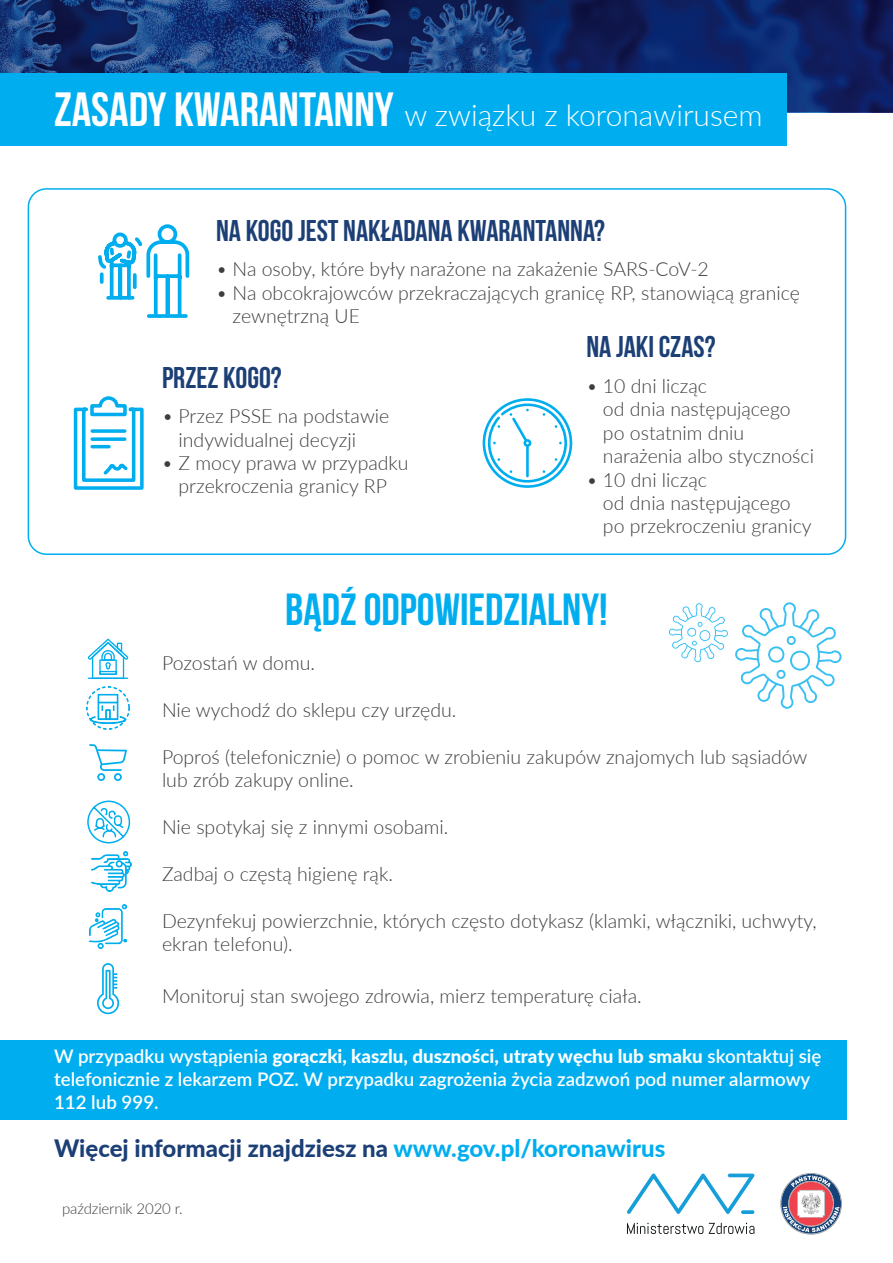
<style>
.page{position:relative;width:893px;height:1263px;background:#fff}
.page>*{position:absolute;margin:0;border:0;box-sizing:border-box;transform-origin:0 0}
.t1{font:45px "Bebas Neue";color:#00aeef}
.t2{font:30px "Bebas Neue";color:#1c3f76}
.t3{font:300 30px "Lato";color:#fff}
.t4{font:800 24px "Lato";color:#1c3f76}
.t5{font:300 19.5px/23.4px "Lato";color:#3e3e3f}
.t6{font:600 18.75px/22.5px "Lato";color:#fff}
.t7{font:300 15px "Lato";letter-spacing:-.01em;color:#3e3e3f}
.s1{font-family:"Bebas Neue";font-weight:400;font-size:48px}
.s2{font-weight:800}
.s3{color:#00aeef}
</style>
<div class="page">
<div style="left:0;top:1040px;width:846px;height:80px;background:#00aeef"></div>
<svg style="left:0;top:0;width:893px;height:112px;background:#152f6f"></svg>
<div style="left:0;top:73px;width:787px;height:73px;background:#00aeef"></div>
<svg style="left:98px;top:224px;width:92px;height:94px"></svg>
<svg style="left:73px;top:396px;width:71px;height:94px"></svg>
<div style="left:28px;top:188px;width:818px;height:367px;border:2px solid #00aeef;border-radius:18px"></div>
<img style="left:91px;top:852px;width:41px;height:40px">
<img style="left:89px;top:904px;width:38px;height:44px">
<img style="left:86px;top:687px;width:44px;height:43px">
<svg style="left:89px;top:744px;width:38px;height:37px"></svg>
<svg style="left:88px;top:638px;width:40px;height:41px"></svg>
<svg style="left:97px;top:963px;width:23px;height:52px"></svg>
<svg style="left:87px;top:800px;width:44px;height:44px"></svg>
<svg style="left:483px;top:398px;width:89px;height:90px"></svg>
<svg style="left:668px;top:602px;width:174px;height:107px"></svg>
<svg style="left:780px;top:1173px;width:62px;height:61px"></svg>
<svg style="left:627px;top:1223px;width:76px;height:11px"></svg>
<svg style="left:709px;top:1223px;width:45px;height:11px"></svg>
<svg style="left:627px;top:1173px;width:127px;height:41px"></svg>
<svg style="left:741px;top:1210px;width:13px;height:4px"></svg>
<h2 class="t3" style="left:54px;top:94px;width:710px"><span class="s1">ZASADY KWARANTANNY</span> w związku z koronawirusem</h2>
<h2 class="t2" style="left:216px;top:214px;width:391px">NA KOGO JEST NAKŁADANA KWARANTANNA?</h2>
<p class="t5" style="left:216px;top:257px;width:494px">• Na osoby, które były narażone na zakażenie SARS-CoV-2</p>
<p class="t5" style="left:233px;top:280px;width:569px;text-indent:-17px">• Na obcokrajowców przekraczających granicę RP, stanowiącą granicę zewnętrzną UE</p>
<h2 class="t2" style="left:162px;top:361px;width:121px">PRZEZ KOGO?</h2>
<p class="t5" style="left:179px;top:404px;width:212px;text-indent:-17px">• Przez PSSE na podstawie indywidualnej decyzji</p>
<p class="t5" style="left:162px;top:451px;width:248px;text-align:center">• Z mocy prawa w przypadku przekroczenia granicy RP</p>
<h2 class="t2" style="left:586px;top:331px;width:131px">NA JAKI CZAS?</h2>
<p class="t5" style="left:603px;top:373px;width:213px;text-indent:-17px">• 10 dni licząc<br>od dnia następującego po ostatnim dniu narażenia albo styczności</p>
<p class="t5" style="left:603px;top:467px;width:210px;text-indent:-17px">• 10 dni licząc<br>od dnia następującego po przekroczeniu granicy</p>
<h1 class="t1" style="left:285px;top:584px;width:324px">BĄDŹ ODPOWIEDZIALNY!</h1>
<p class="t5" style="left:162px;top:651px;width:155px">Pozostań w domu.</p>
<p class="t5" style="left:162px;top:698px;width:296px">Nie wychodź do sklepu czy urzędu.</p>
<p class="t5" style="left:162px;top:745px;width:647px">Poproś (telefonicznie) o pomoc w zrobieniu zakupów znajomych lub sąsiadów lub zrób zakupy online.</p>
<p class="t5" style="left:162px;top:815px;width:288px">Nie spotykaj się z innymi osobami.</p>
<p class="t5" style="left:162px;top:862px;width:232px">Zadbaj o częstą higienę rąk.</p>
<p class="t5" style="left:162px;top:908px;width:656px">Dezynfekuj powierzchnie, których często dotykasz (klamki, włączniki, uchwyty, ekran telefonu).</p>
<p class="t5" style="left:162px;top:984px;width:481px">Monitoruj stan swojego zdrowia, mierz temperaturę ciała.</p>
<p class="t6" style="left:54px;top:1044px;width:769px">W przypadku wystąpienia <span class="s2">gorączki, kaszlu, duszności, utraty węchu lub smaku</span> skontaktuj się telefonicznie z lekarzem POZ. W przypadku zagrożenia życia zadzwoń pod numer alarmowy<br>112 lub 999.</p>
<p class="t4" style="left:54px;top:1130px;width:613px">Więcej informacji znajdziesz na <span class="s3">www.gov.pl/koronawirus</span></p>
<p class="t7" style="left:62px;top:1198px;width:122px">październik 2020 r.</p>
</div>
